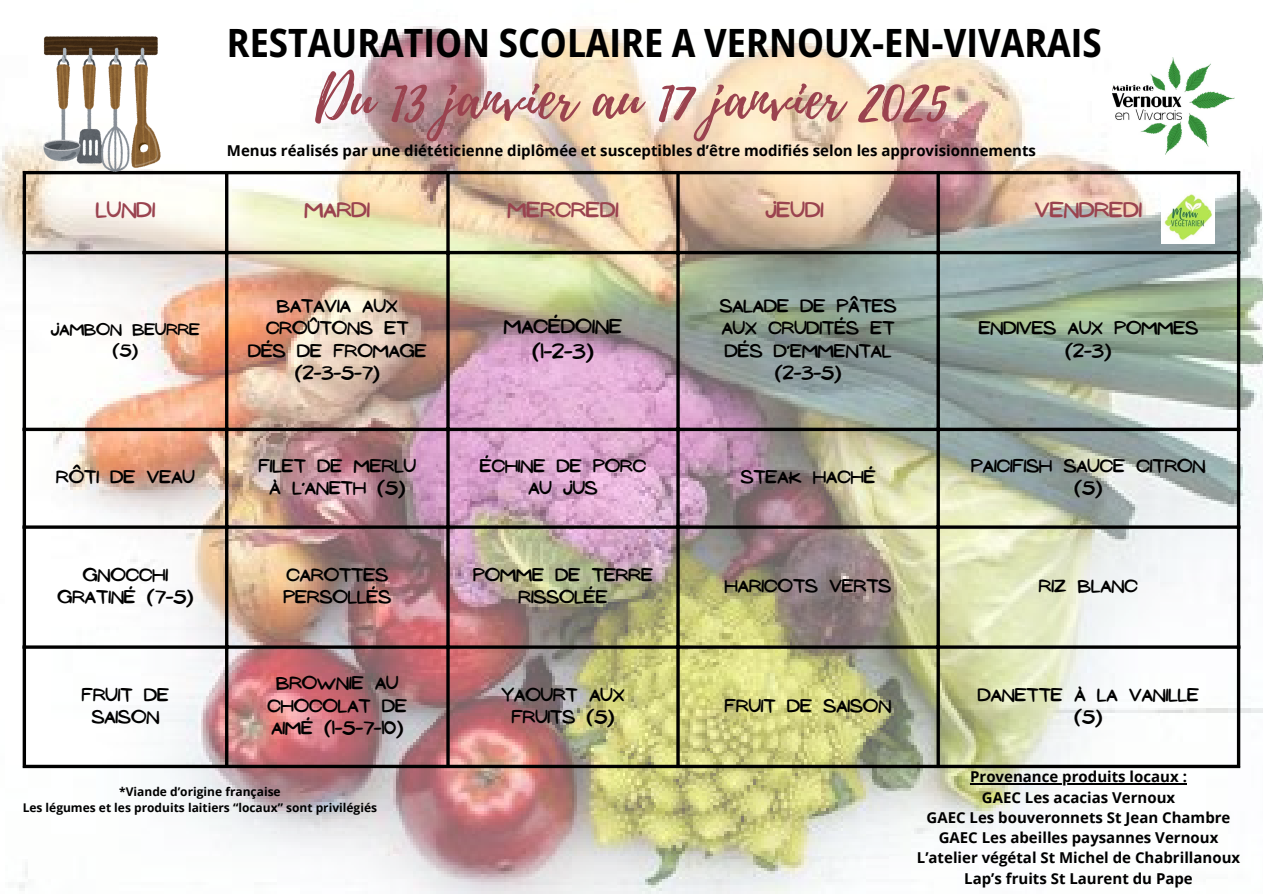
<style>
.page{position:relative;width:1263px;height:894px;background:#fff}
.page>*{position:absolute;margin:0;border:0;box-sizing:border-box;transform-origin:0 0}
.t1{font:58.5px "Playlist Script";color:#9a434f}
.t2{font:700 semi-condensed 39px "Open Sans";color:#000}
.t3{font:19.5px "NF Ananias Bold";color:#9a434f}
.t4{font:18px/24.8px "NF Ananias Bold";color:#000;text-align:center}
.t5{font:16.5px/22.5px "NF Ananias Bold";color:#000;text-align:center}
.t6{font:700 15px/20.2px "Open Sans";color:#000;text-align:center}
.t7{font:15px/20.2px "NF Ananias Bold";color:#000;text-align:center}
.t8{font:700 12px "Open Sans";color:#000}
</style>
<div class="page">
<img style="left:0;top:26px;width:1263px;height:867px">
<hr style="left:23px;top:174px;width:3px;height:590px;background:#000">
<hr style="left:225px;top:174px;width:3px;height:590px;background:#000">
<svg style="left:446px;top:174px;width:4px;height:590px;background:#1e1717"></svg>
<svg style="left:676px;top:174px;width:4px;height:590px;background:#1d1a16"></svg>
<svg style="left:936px;top:174px;width:4px;height:590px;background:#1b1c18"></svg>
<hr style="left:1237px;top:174px;width:3px;height:590px;background:#000">
<hr style="left:23px;top:171px;width:1217px;height:3px;background:#000">
<hr style="left:23px;top:251px;width:1217px;height:3px;background:#000">
<svg style="left:26px;top:427px;width:1211px;height:4px;background:#221d1d"></svg>
<hr style="left:23px;top:525px;width:1217px;height:3px;background:#000">
<hr style="left:23px;top:645px;width:1217px;height:3px;background:#000">
<svg style="left:23px;top:764px;width:1217px;height:4px;background:#282520"></svg>
<img style="left:44px;top:36px;width:117px;height:135px">
<img style="left:1113px;top:57px;width:121px;height:97px">
<hr style="left:970px;top:783px;width:217px;height:1px;background:#000">
<img style="left:1161px;top:190px;width:53px;height:53px">
<p class="t2" style="left:227px;top:15px;width:876px">RESTAURATION SCOLAIRE A VERNOUX-EN-VIVARAIS</p>
<p class="t1" style="left:315px;top:56px;width:634px">Du 13 janvier au 17 janvier 2025</p>
<p class="t6" style="left:227px;top:140px;width:811px">Menus réalisés par une diététicienne diplômée et susceptibles d’être modifiés selon les approvisionnements</p>
<p class="t3" style="left:96px;top:199px;width:61px">LUNDI</p>
<h2 class="t3" style="left:305px;top:199px;width:67px">MARDI</h2>
<h1 class="t3" style="left:507px;top:199px;width:112px">MERCREDI</h1>
<h3 class="t3" style="left:765px;top:199px;width:60px">JEUDI</h3>
<p class="t3" style="left:1035px;top:199px;width:108px">VENDREDI</p>
<p class="t7" style="left:51px;top:320px;width:151px">JAMBON BEURRE (5)</p>
<p class="t5" style="left:248px;top:294px;width:180px">BATAVIA AUX<br>CROÛTONS ET<br>DÉS DE FROMAGE (2-3-5-7)</p>
<p class="t4" style="left:504px;top:314px;width:120px">MACÉDOINE (1-2-3)</p>
<p class="t5" style="left:720px;top:294px;width:178px">SALADE DE PÂTES<br>AUX CRUDITÉS ET<br>DÉS D’EMMENTAL (2-3-5)</p>
<p class="t5" style="left:979px;top:317px;width:221px">ENDIVES AUX POMMES (2-3)</p>
<p class="t5" style="left:56px;top:466px;width:140px">RÔTI DE VEAU</p>
<p class="t5" style="left:259px;top:454px;width:159px">FILET DE MERLU<br>À L’ANETH (5)</p>
<p class="t5" style="left:480px;top:454px;width:168px">ÉCHINE DE PORC<br>AU JUS</p>
<p class="t5" style="left:741px;top:466px;width:136px">STEAK HACHÉ</p>
<p class="t5" style="left:971px;top:454px;width:236px">PAICIFISH SAUCE CITRON (5)</p>
<p class="t5" style="left:58px;top:563px;width:137px">GNOCCHI<br>GRATINÉ (7-5)</p>
<p class="t5" style="left:284px;top:563px;width:109px;text-align:left">CAROTTES<br>PERSOLLÉS</p>
<p class="t5" style="left:473px;top:563px;width:181px">POMME DE TERRE<br>RISSOLÉE</p>
<p class="t5" style="left:725px;top:574px;width:168px">HARICOTS VERTS</p>
<p class="t5" style="left:1039px;top:574px;width:100px">RIZ BLANC</p>
<p class="t5" style="left:82px;top:683px;width:89px">FRUIT DE<br>SAISON</p>
<p class="t5" style="left:268px;top:672px;width:141px">BROWNIE AU<br>CHOCOLAT DE<br>AIMÉ (1-5-7-10)</p>
<p class="t5" style="left:501px;top:683px;width:125px">YAOURT AUX<br>FRUITS (5)</p>
<p class="t5" style="left:725px;top:694px;width:168px">FRUIT DE SAISON</p>
<p class="t8" style="left:119px;top:783px;width:163px">*Viande d’origine française</p>
<p class="t8" style="left:23px;top:799px;width:356px">Les légumes et les produits laitiers “locaux” sont privilégiés</p>
<p class="t5" style="left:978px;top:683px;width:223px">DANETTE À LA VANILLE (5)</p>
<p class="t6" style="left:917px;top:766px;width:325px">Provenance produits locaux :<br>GAEC Les acacias Vernoux<br>GAEC Les bouveronnets St Jean Chambre GAEC Les abeilles paysannes Vernoux L’atelier végétal St Michel de Chabrillanoux Lap’s fruits St Laurent du Pape</p>
</div>
